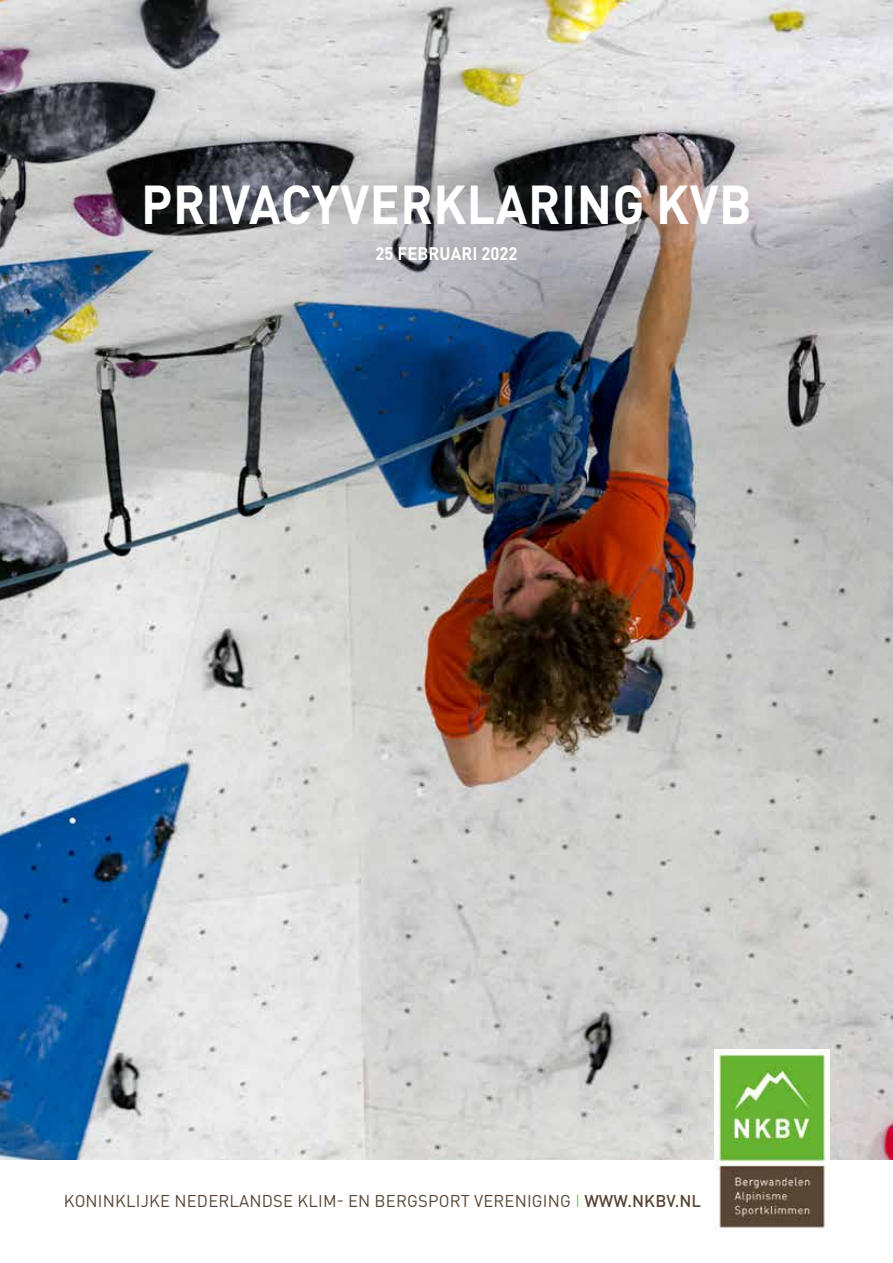
<style>
.page{position:relative;width:893px;height:1263px;background:#fff}
.page>*{position:absolute;margin:0;border:0;box-sizing:border-box;transform-origin:0 0}
.t1{font:700 54px "DIN Pro";letter-spacing:.01em;color:#fff;scale:.92 1}
.t2{font:700 18px "DIN Pro";letter-spacing:.01em;color:#fff;scale:.92 1}
.t3{font:16.95px "DIN Pro";letter-spacing:.01em;color:#574635}
.s1{font-weight:300;color:#65b32e}
.s2{font-weight:500}
</style>
<div class="page">
<img style="left:0;top:0;width:893px;height:1160px">
<img style="left:715px;top:1050px;width:114px;height:179px">
<h1 class="t1" style="left:141px;top:168px;width:665px">PRIVACYVERKLARING KVB</h1>
<p class="t2" style="left:376px;top:241px;width:156px">25 FEBRUARI 2022</p>
<p class="t3" style="left:64px;top:1189px;width:639px">KONINKLIJKE NEDERLANDSE KLIM- EN BERGSPORT VERENIGING <span class="s1">I</span> <span class="s2">WWW.NKBV.NL</span></p>
</div>
